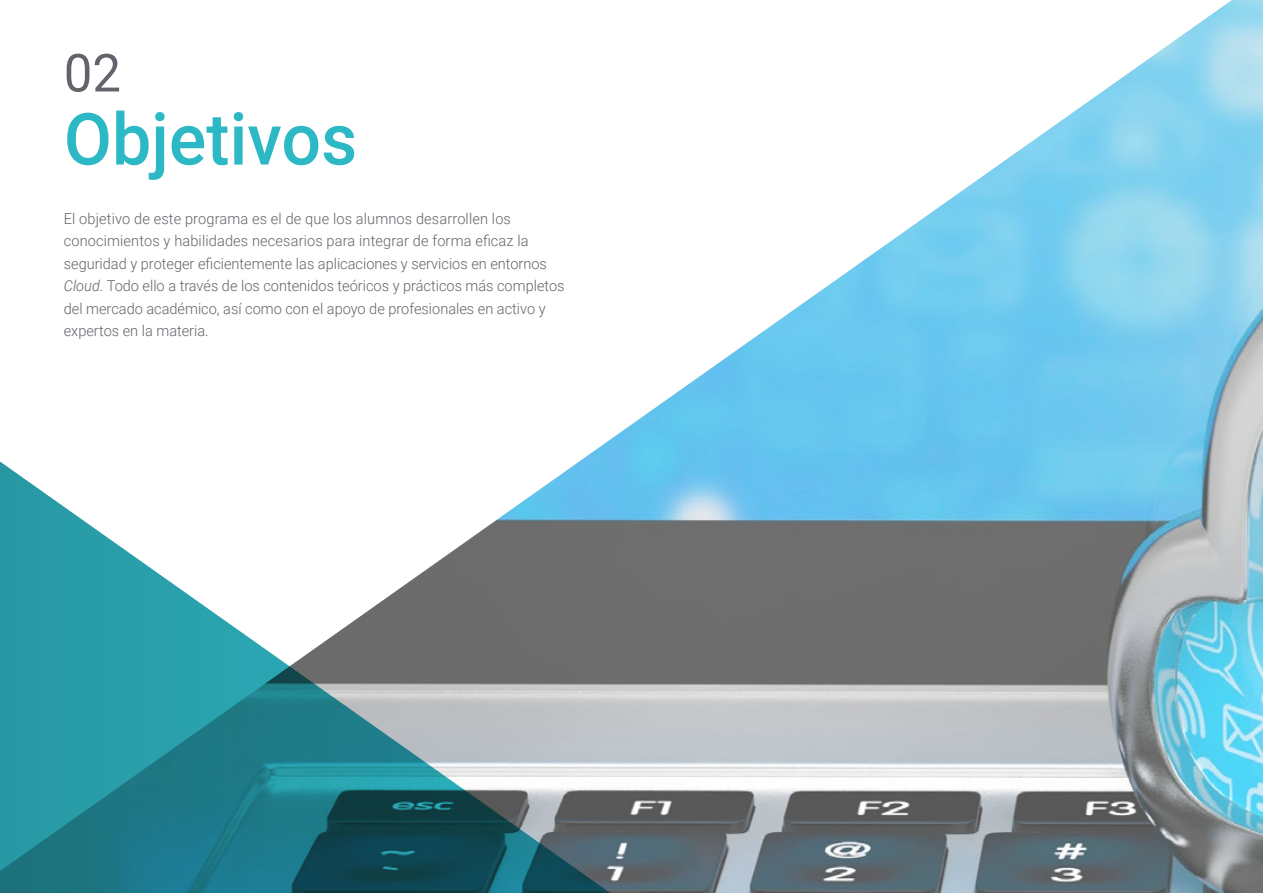
<style>
.page{position:relative;width:1263px;height:893px;background:#fff}
.page>*{position:absolute;margin:0;border:0;box-sizing:border-box;transform-origin:0 0}
.t1{font:500 72px "Roboto";color:#2db8c5}
.t2{font:52.5px "Roboto";color:#61646a}
.t3{font:300 15px/22.5px "Roboto";color:#61646a}
.s1{font-style:italic}
</style>
<div class="page">
<img style="left:601px;top:0;width:662px;height:893px">
<svg style="left:0;top:446px;width:640px;height:447px"></svg>
<h2 class="t2" style="left:64px;top:36px;width:59px">02</h2>
<h1 class="t1" style="left:64px;top:89px;width:295px">Objetivos</h1>
<p class="t3" style="left:64px;top:207px;width:502px">El objetivo de este programa es el de que los alumnos desarrollen los conocimientos y habilidades necesarios para integrar de forma eficaz la seguridad y proteger eficientemente las aplicaciones y servicios en entornos <span class="s1">Cloud</span>. Todo ello a través de los contenidos teóricos y prácticos más completos del mercado académico, así como con el apoyo de profesionales en activo y expertos en la materia.</p>
</div>
